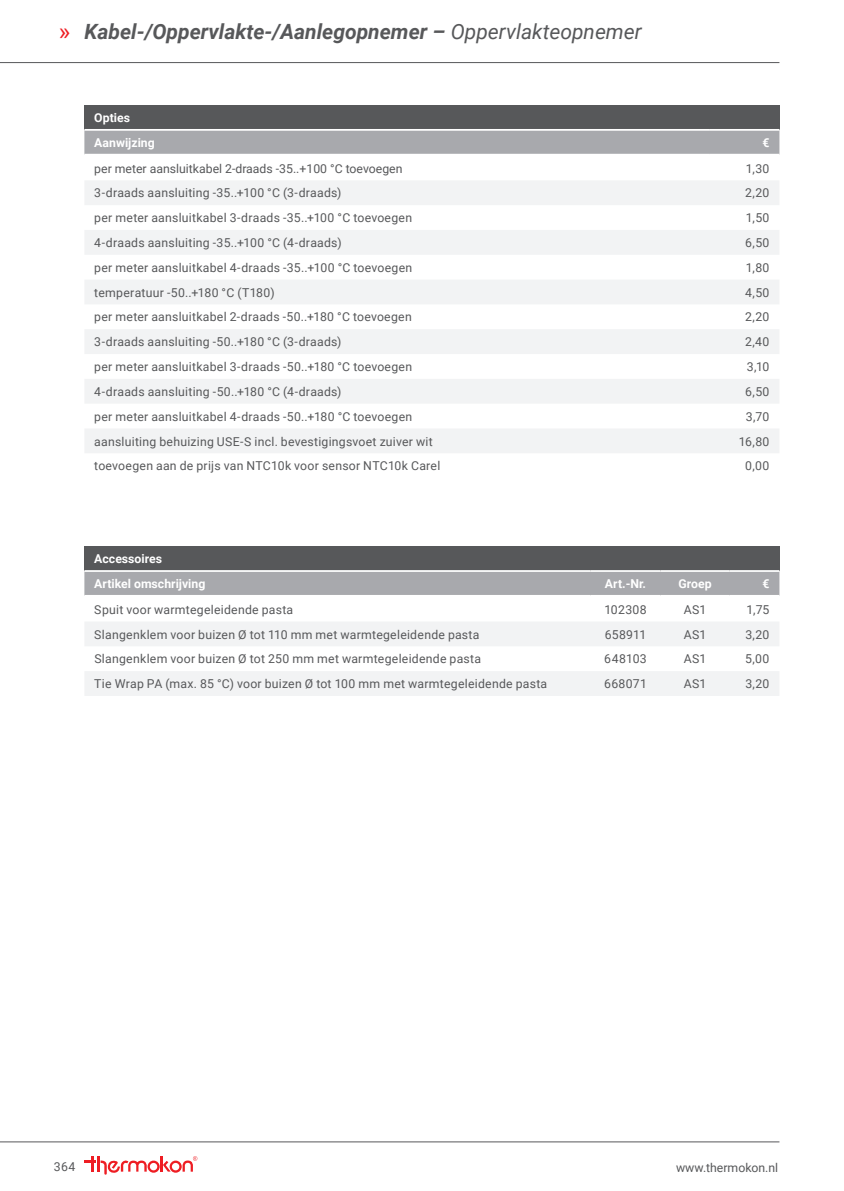
<style>
.page{position:relative;width:844px;height:1191px;background:#fff}
.page>*{position:absolute;margin:0;border:0;box-sizing:border-box;transform-origin:0 0}
.t1{font:24.5px "Roboto";color:#ee1d23}
.t2{font:italic 700 21px "Roboto";color:#57585a}
.t3{font:12.25px "Roboto";letter-spacing:.02em;color:#57585a}
.t4{font:12.25px "Roboto";color:#57585a}
.t5{font:700 12.25px/24.8px "Roboto";color:#fff}
.s1{font-weight:400}
</style>
<div class="page">
<hr style="left:0;top:1141px;width:779px;height:1px;background:#57585a">
<svg style="left:84px;top:1156px;width:11px;height:15px"></svg>
<hr style="left:97px;top:1156px;width:3px;height:15px;background:#ee1d23">
<svg style="left:101px;top:1156px;width:96px;height:18px"></svg>
<hr style="left:0;top:62px;width:779px;height:1px;background:#57585a">
<div style="left:84px;top:546px;width:695px;height:25px;background:#57585a"></div>
<div style="left:84px;top:572px;width:695px;height:23px;background:#a8a9ad"></div>
<svg style="left:85px;top:622px;width:694px;height:74px;fill:#f2f3f4"></svg>
<hr style="left:84px;top:570px;width:506px;height:2px;background:#fff">
<hr style="left:590px;top:570px;width:70px;height:2px;background:#fff">
<hr style="left:660px;top:570px;width:69px;height:2px;background:#fff">
<hr style="left:729px;top:570px;width:50px;height:2px;background:#fff">
<div style="left:84px;top:105px;width:695px;height:25px;background:#57585a"></div>
<div style="left:84px;top:131px;width:695px;height:23px;background:#a8a9ad"></div>
<svg style="left:85px;top:181px;width:694px;height:272px;fill:#f2f3f4"></svg>
<hr style="left:84px;top:129px;width:625px;height:2px;background:#fff">
<hr style="left:709px;top:129px;width:70px;height:2px;background:#fff">
<h1 class="t1" style="left:59px;top:14px;width:13px">»</h1>
<h2 class="t2" style="left:84px;top:17px;width:558px">Kabel-/Oppervlakte-/Aanlegopnemer – <span class="s1">Oppervlakteopnemer</span></h2>
<p class="t5" style="left:94px;top:105px;width:62px">Opties<br>Aanwijzing</p>
<p class="t5" style="left:762px;top:130px;width:9px">€</p>
<p class="t4" style="left:94px;top:160px;width:309px">per meter aansluitkabel 2-draads -35..+100 °C toevoegen</p>
<p class="t3" style="left:745px;top:160px;width:25px">1,30</p>
<p class="t3" style="left:94px;top:184px;width:248px">3-draads aansluiting -35..+100 °C (3-draads)</p>
<p class="t3" style="left:745px;top:184px;width:26px">2,20</p>
<p class="t3" style="left:94px;top:209px;width:319px">per meter aansluitkabel 3-draads -35..+100 °C toevoegen</p>
<p class="t3" style="left:745px;top:209px;width:25px">1,50</p>
<p class="t3" style="left:94px;top:234px;width:249px">4-draads aansluiting -35..+100 °C (4-draads)</p>
<p class="t3" style="left:745px;top:234px;width:26px">6,50</p>
<p class="t3" style="left:94px;top:259px;width:319px">per meter aansluitkabel 4-draads -35..+100 °C toevoegen</p>
<p class="t3" style="left:745px;top:259px;width:25px">1,80</p>
<p class="t3" style="left:94px;top:284px;width:182px">temperatuur -50..+180 °C (T180)</p>
<p class="t3" style="left:745px;top:284px;width:26px">4,50</p>
<p class="t3" style="left:94px;top:308px;width:319px">per meter aansluitkabel 2-draads -50..+180 °C toevoegen</p>
<p class="t3" style="left:745px;top:308px;width:26px">2,20</p>
<p class="t3" style="left:94px;top:333px;width:248px">3-draads aansluiting -50..+180 °C (3-draads)</p>
<p class="t3" style="left:744px;top:333px;width:26px">2,40</p>
<p class="t3" style="left:94px;top:358px;width:319px">per meter aansluitkabel 3-draads -50..+180 °C toevoegen</p>
<p class="t3" style="left:746px;top:358px;width:24px">3,10</p>
<p class="t3" style="left:94px;top:383px;width:249px">4-draads aansluiting -50..+180 °C (4-draads)</p>
<p class="t3" style="left:745px;top:383px;width:26px">6,50</p>
<p class="t3" style="left:94px;top:408px;width:319px">per meter aansluitkabel 4-draads -50..+180 °C toevoegen</p>
<p class="t3" style="left:745px;top:408px;width:25px">3,70</p>
<p class="t3" style="left:94px;top:432px;width:340px">aansluiting behuizing USE-S incl. bevestigingsvoet zuiver wit</p>
<p class="t3" style="left:738px;top:432px;width:32px">16,80</p>
<p class="t3" style="left:94px;top:457px;width:347px">toevoegen aan de prijs van NTC10k voor sensor NTC10k Carel</p>
<p class="t3" style="left:745px;top:457px;width:26px">0,00</p>
<p class="t5" style="left:94px;top:546px;width:113px">Accessoires<br>Artikel omschrijving</p>
<p class="t5" style="left:604px;top:571px;width:43px">Art.-Nr.</p>
<p class="t5" style="left:678px;top:571px;width:35px">Groep</p>
<p class="t5" style="left:762px;top:571px;width:9px">€</p>
<p class="t3" style="left:94px;top:601px;width:200px">Spuit voor warmtegeleidende pasta</p>
<p class="t3" style="left:604px;top:601px;width:44px">102308</p>
<p class="t3" style="left:683px;top:601px;width:24px">AS1</p>
<p class="t3" style="left:746px;top:601px;width:24px">1,75</p>
<p class="t3" style="left:94px;top:625px;width:386px">Slangenklem voor buizen Ø tot 110 mm met warmtegeleidende pasta</p>
<p class="t3" style="left:604px;top:625px;width:43px">658911</p>
<p class="t3" style="left:683px;top:625px;width:24px">AS1</p>
<p class="t3" style="left:745px;top:625px;width:26px">3,20</p>
<p class="t3" style="left:94px;top:650px;width:388px">Slangenklem voor buizen Ø tot 250 mm met warmtegeleidende pasta</p>
<p class="t3" style="left:604px;top:650px;width:44px">648103</p>
<p class="t3" style="left:683px;top:650px;width:24px">AS1</p>
<p class="t3" style="left:745px;top:650px;width:26px">5,00</p>
<p class="t3" style="left:94px;top:675px;width:454px">Tie Wrap PA (max. 85 °C) voor buizen Ø tot 100 mm met warmtegeleidende pasta</p>
<p class="t3" style="left:604px;top:675px;width:44px">668071</p>
<p class="t3" style="left:683px;top:675px;width:24px">AS1</p>
<p class="t3" style="left:745px;top:675px;width:26px">3,20</p>
<p class="t3" style="left:54px;top:1158px;width:23px">364</p>
<p class="t4" style="left:676px;top:1159px;width:104px">www.thermokon.nl</p>
</div>
